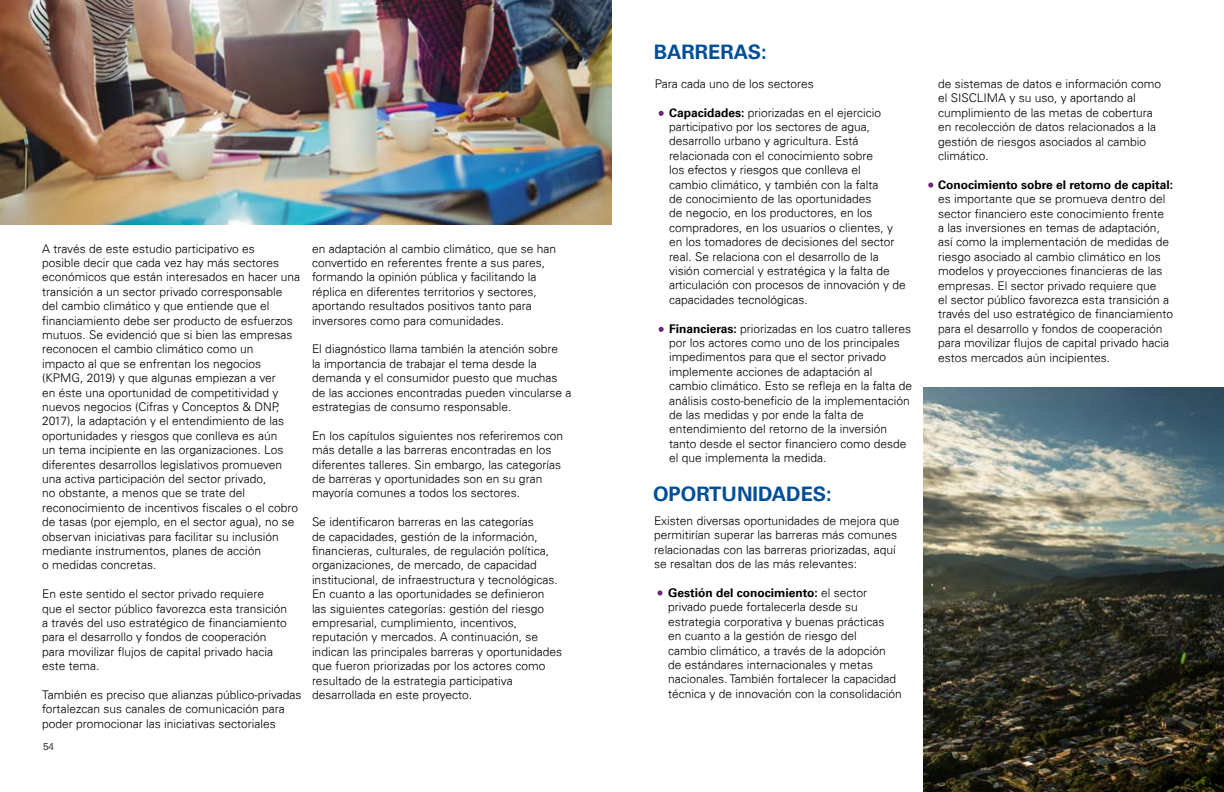
<style>
.page{position:relative;width:1224px;height:792px;background:#fff}
.page>*{position:absolute;margin:0;border:0;box-sizing:border-box;transform-origin:0 0}
.Subtitulos_bloque_TX{font:700 20px "Univers 65";color:#004e98}
.Bloque_TXT_grande{font:300 12px/14.4px "Univers 45";color:#000}
.t1{font:300 10px "Univers 45";color:#000}
.s1{font-family:"Univers 65";font-weight:700}
</style>
<div class="page">
<img style="left:0;top:0;width:612px;height:225px">
<img style="left:923px;top:387px;width:301px;height:405px">
<svg style="left:659px;top:111px;width:5px;height:5px"></svg>
<svg style="left:659px;top:327px;width:5px;height:5px"></svg>
<svg style="left:657px;top:590px;width:6px;height:6px"></svg>
<svg style="left:928px;top:183px;width:5px;height:5px"></svg>
<p class="Bloque_TXT_grande" style="left:42px;top:241px;width:260px">A través de este estudio participativo es<br>posible decir que cada vez hay más sectores económicos que están interesados en hacer una transición a un sector privado corresponsable del cambio climático y que entiende que el financiamiento debe ser producto de esfuerzos mutuos. Se evidenció que si bien las empresas reconocen el cambio climático como un<br>impacto al que se enfrentan los negocios (KPMG, 2019) y que algunas empiezan a ver<br>en éste una oportunidad de competitividad y nuevos negocios (Cifras y Conceptos &amp; DNP, 2017), la adaptación y el entendimiento de las oportunidades y riesgos que conlleva es aún<br>un tema incipiente en las organizaciones. Los diferentes desarrollos legislativos promueven una activa participación del sector privado,<br>no obstante, a menos que se trate del reconocimiento de incentivos fiscales o el cobro de tasas (por ejemplo, en el sector agua), no se observan iniciativas para facilitar su inclusión mediante instrumentos, planes de acción</p>
<p class="Bloque_TXT_grande" style="left:42px;top:558px;width:116px">o medidas concretas.</p>
<p class="Bloque_TXT_grande" style="left:42px;top:587px;width:223px">En este sentido el sector privado requiere</p>
<p class="Bloque_TXT_grande" style="left:42px;top:601px;width:246px">que el sector público favorezca esta transición</p>
<p class="Bloque_TXT_grande" style="left:42px;top:615px;width:246px">a través del uso estratégico de financiamiento</p>
<p class="Bloque_TXT_grande" style="left:42px;top:630px;width:226px">para el desarrollo y fondos de cooperación</p>
<p class="Bloque_TXT_grande" style="left:42px;top:644px;width:233px">para movilizar flujos de capital privado hacia</p>
<p class="Bloque_TXT_grande" style="left:42px;top:659px;width:59px">este tema.</p>
<p class="Bloque_TXT_grande" style="left:42px;top:687px;width:261px">También es preciso que alianzas público-privadas fortalezcan sus canales de comunicación para poder promocionar las iniciativas sectoriales</p>
<p class="t1" style="left:43px;top:740px;width:13px">54</p>
<p class="Bloque_TXT_grande" style="left:312px;top:241px;width:246px">en adaptación al cambio climático, que se han convertido en referentes frente a sus pares, formando la opinión pública y facilitando la réplica en diferentes territorios y sectores, aportando resultados positivos tanto para inversores como para comunidades.</p>
<p class="Bloque_TXT_grande" style="left:312px;top:342px;width:261px">El diagnóstico llama también la atención sobre<br>la importancia de trabajar el tema desde la demanda y el consumidor puesto que muchas de las acciones encontradas pueden vincularse a estrategias de consumo responsable.</p>
<p class="Bloque_TXT_grande" style="left:312px;top:428px;width:253px">En los capítulos siguientes nos referiremos con más detalle a las barreras encontradas en los diferentes talleres. Sin embargo, las categorías de barreras y oportunidades son en su gran mayoría comunes a todos los sectores.</p>
<p class="Bloque_TXT_grande" style="left:312px;top:515px;width:252px">Se identificaron barreras en las categorías<br>de capacidades, gestión de la información, financieras, culturales, de regulación política, organizaciones, de mercado, de capacidad institucional, de infraestructura y tecnológicas.<br>En cuanto a las oportunidades se definieron<br>las siguientes categorías: gestión del riesgo empresarial, cumplimiento, incentivos, reputación y mercados. A continuación, se indican las principales barreras y oportunidades que fueron priorizadas por los actores como resultado de la estrategia participativa desarrollada en este proyecto.</p>
<p class="Subtitulos_bloque_TX" style="left:654px;top:40px;width:114px">BARRERAS:</p>
<p class="Bloque_TXT_grande" style="left:655px;top:76px;width:161px">Para cada uno de los sectores</p>
<p class="Bloque_TXT_grande" style="left:669px;top:105px;width:238px"><span class="s1">Capacidades:</span> priorizadas en el ejercicio participativo por los sectores de agua, desarrollo urbano y agricultura. Está relacionada con el conocimiento sobre<br>los efectos y riesgos que conlleva el<br>cambio climático, y también con la falta<br>de conocimiento de las oportunidades<br>de negocio, en los productores, en los compradores, en los usuarios o clientes, y en los tomadores de decisiones del sector real. Se relaciona con el desarrollo de la visión comercial y estratégica y la falta de articulación con procesos de innovación y de capacidades tecnológicas.</p>
<p class="Bloque_TXT_grande" style="left:669px;top:321px;width:245px"><span class="s1">Financieras:</span> priorizadas en los cuatro talleres por los actores como uno de los principales impedimentos para que el sector privado implemente acciones de adaptación al cambio climático. Esto se refleja en la falta de análisis costo-beneficio de la implementación de las medidas y por ende la falta de entendimiento del retorno de la inversión tanto desde el sector financiero como desde el que implementa la medida.</p>
<p class="Subtitulos_bloque_TX" style="left:653px;top:482px;width:180px">OPORTUNIDADES:</p>
<p class="Bloque_TXT_grande" style="left:654px;top:514px;width:247px">Existen diversas oportunidades de mejora que permitirían superar las barreras más comunes relacionadas con las barreras priorizadas, aquí se resaltan dos de las más relevantes:</p>
<p class="Bloque_TXT_grande" style="left:668px;top:586px;width:235px"><span class="s1">Gestión del conocimiento:</span> el sector privado puede fortalecerla desde su estrategia corporativa y buenas prácticas<br>en cuanto a la gestión de riesgo del<br>cambio climático, a través de la adopción de estándares internacionales y metas nacionales. También fortalecer la capacidad técnica y de innovación con la consolidación</p>
<p class="Bloque_TXT_grande" style="left:938px;top:77px;width:225px">de sistemas de datos e información como el SISCLIMA y su uso, y aportando al cumplimiento de las metas de cobertura en recolección de datos relacionados a la gestión de riesgos asociados al cambio climático.</p>
<p class="Bloque_TXT_grande" style="left:938px;top:177px;width:237px"><span class="s1">Conocimiento sobre el retorno de capital: </span>es importante que se promueva dentro del sector financiero este conocimiento frente<br>a las inversiones en temas de adaptación, así como la implementación de medidas de riesgo asociado al cambio climático en los modelos y proyecciones financieras de las empresas. El sector privado requiere que<br>el sector público favorezca esta transición a través del uso estratégico de financiamiento para el desarrollo y fondos de cooperación para movilizar flujos de capital privado hacia estos mercados aún incipientes.</p>
</div>
